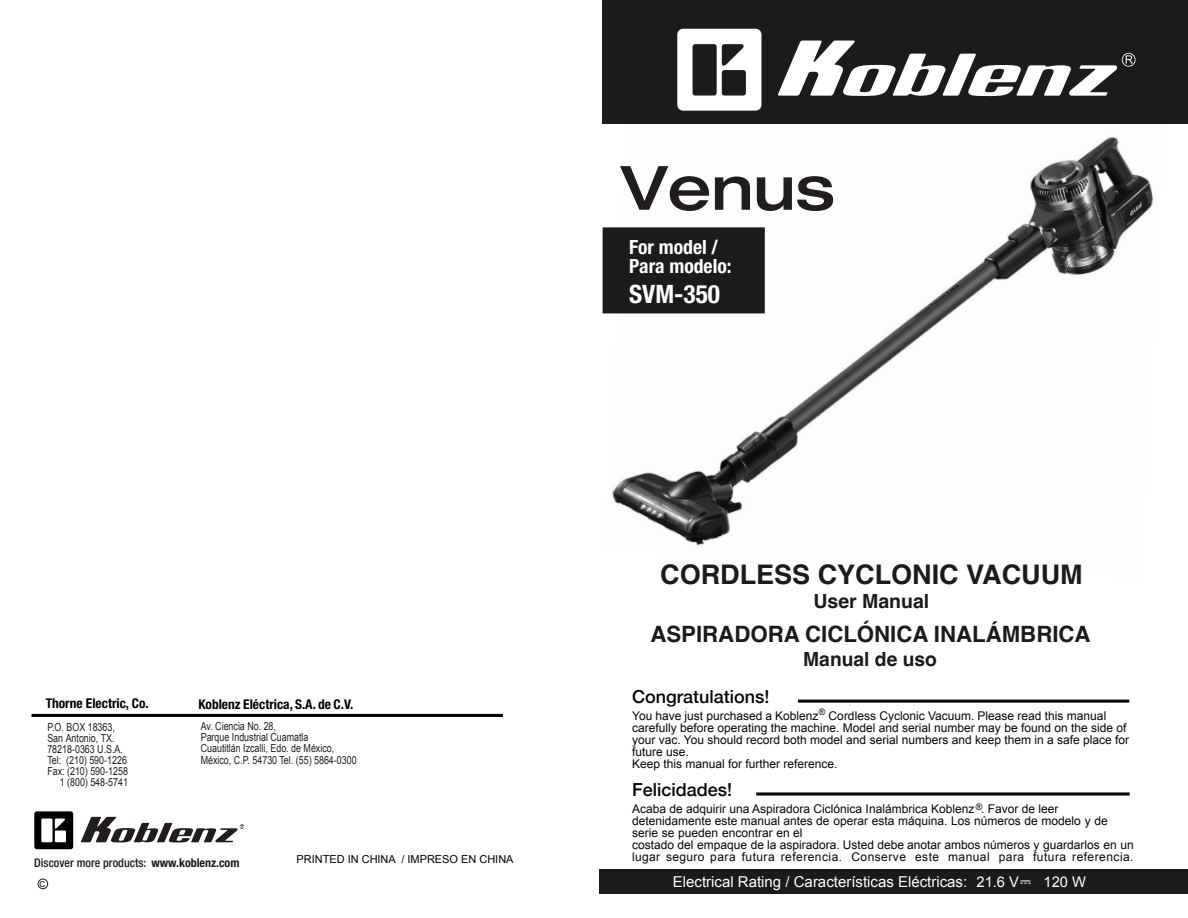
<style>
.page{position:relative;width:1188px;height:918px;background:#fff}
.page>*{position:absolute;margin:0;border:0;box-sizing:border-box;transform-origin:0 0}
.t1{font:500 expanded 61.05px "Helvetica Neue LT Std";color:#211d1e}
.t2{font:700 27px "Helvetica";color:#1b1b1a}
.t3{font:700 condensed 25.35px "Helvetica Neue LT Std";color:#fff}
.t4{font:700 22.5px "Helvetica";color:#1b1b1a}
.t5{font:700 condensed 19.65px/19.6px "Helvetica Neue LT Std";color:#fff}
.t6{font:700 19.5px "Helvetica";color:#1b1b1a}
.t7{font:500 18px "Helvetica Neue";color:#050705}
.t8{font:15px "Arial";color:#fff}
.t9{font:14.7px "Arial";color:#fff}
.t10{font:700 condensed 13.5px "Helvetica Neue LT Std";color:#000}
.t11{font:12px/12px "Arial";color:#050705}
.t12{font:500 condensed 12px "Helvetica Neue LT Std";color:#181619}
.t13{font:11.1px/11.1px "Arial";color:#211d1e;scale:.8 1}
.t14{font:10.95px "Arial";color:#000}
.t15{font:9px "Arial";color:#050705}
.t16{font:8.25px "Arial";color:#000}
.s1{font-weight:700}
</style>
<div class="page">
<img style="left:605px;top:136px;width:548px;height:409px">
<div style="left:603px;top:227px;width:162px;height:86px;background:#1b1b1a"></div>
<div style="left:602px;top:0;width:586px;height:124px;background:#1b1b1a"></div>
<svg style="left:677px;top:29px;width:84px;height:82px"></svg>
<svg style="left:778px;top:41px;width:358px;height:55px"></svg>
<hr style="left:798px;top:700px;width:331px;height:3px;background:#050705">
<svg style="left:756px;top:792px;width:374px;height:4px"></svg>
<div style="left:599px;top:869px;width:589px;height:25px;background:#1b1b1a"></div>
<svg style="left:1020px;top:881px;width:11px;height:3px"></svg>
<hr style="left:32px;top:714px;width:471px;height:3px;background:#000">
<svg style="left:34px;top:811px;width:39px;height:38px"></svg>
<svg style="left:81px;top:817px;width:163px;height:26px"></svg>
<div style="left:38px;top:879px;width:10px;height:10px;border:1px solid #211d1e;border-radius:50%"></div>
<p class="t10" style="left:46px;top:695px;width:105px">Thorne Electric, Co.</p>
<p class="t10" style="left:198px;top:696px;width:156px">Koblenz Eléctrica, S.A. de C.V.</p>
<p class="t13" style="left:47px;top:721px;width:86px">P.O. BOX 18363,</p>
<p class="t13" style="left:47px;top:733px;width:86px">San Antonio, TX.</p>
<p class="t13" style="left:47px;top:744px;width:96px">78218-0363 U.S.A.</p>
<p class="t13" style="left:47px;top:755px;width:101px">Tel: (210) 590-1226</p>
<p class="t13" style="left:47px;top:766px;width:102px">Fax: (210) 590-1258</p>
<p class="t13" style="left:60px;top:777px;width:87px">1 (800) 548-5741</p>
<p class="t13" style="left:201px;top:721px;width:196px">Av. Ciencia No. 28,<br>Parque Industrial Cuamatla<br>Cuautitlán Izcalli, Edo. de México,<br>México, C.P. 54730 Tel. (55) 5864-0300</p>
<p class="t12" style="left:34px;top:855px;width:207px">Discover more products: <span class="s1">www.koblenz.com</span></p>
<p class="t16" style="left:40px;top:879px;width:7px">C</p>
<p class="t14" style="left:297px;top:852px;width:219px">PRINTED IN CHINA / IMPRESO EN CHINA</p>
<h1 class="t1" style="left:621px;top:150px;width:215px">Venus</h1>
<h3 class="t5" style="left:629px;top:237px;width:104px">For model /<br>Para modelo:</h3>
<h3 class="t3" style="left:629px;top:278px;width:92px">SVM-350</h3>
<h2 class="t2" style="left:660px;top:558px;width:424px">CORDLESS CYCLONIC VACUUM</h2>
<h3 class="t6" style="left:813px;top:589px;width:117px">User Manual</h3>
<h3 class="t4" style="left:650px;top:620px;width:442px">ASPIRADORA CICLÓNICA INALÁMBRICA</h3>
<h3 class="t6" style="left:803px;top:647px;width:135px">Manual de uso</h3>
<h3 class="t7" style="left:632px;top:682px;width:139px">Congratulations!</h3>
<p class="t11" style="left:632px;top:710px;width:498px">You have just purchased a Koblenz Cordless Cyclonic Vacuum. Please read this manual carefully before operating the machine. Model and serial number may be found on the side of your vac. You should record both model and serial numbers and keep them in a safe place for future use.<br>Keep this manual for further reference.</p>
<h3 class="t7" style="left:632px;top:775px;width:102px">Felicidades!</h3>
<p class="t11" style="left:632px;top:803px;width:503px">Acaba de adquirir una Aspiradora Ciclónica Inalámbrica Koblenz . Favor de leer detenidamente este manual antes de operar esta máquina. Los números de modelo y de serie se pueden encontrar en el<br>costado del empaque de la aspiradora. Usted debe anotar ambos números y guardarlos en un lugar seguro para futura referencia. Conserve este manual para futura referencia.</p>
<p class="t15" style="left:819px;top:706px;width:8px">®</p>
<p class="t15" style="left:976px;top:801px;width:8px">®</p>
<p class="t8" style="left:673px;top:872px;width:296px">Electrical Rating / Características Eléctricas:</p>
<p class="t9" style="left:976px;top:872px;width:44px">21.6 V</p>
<p class="t9" style="left:1044px;top:872px;width:44px">120 W</p>
</div>
